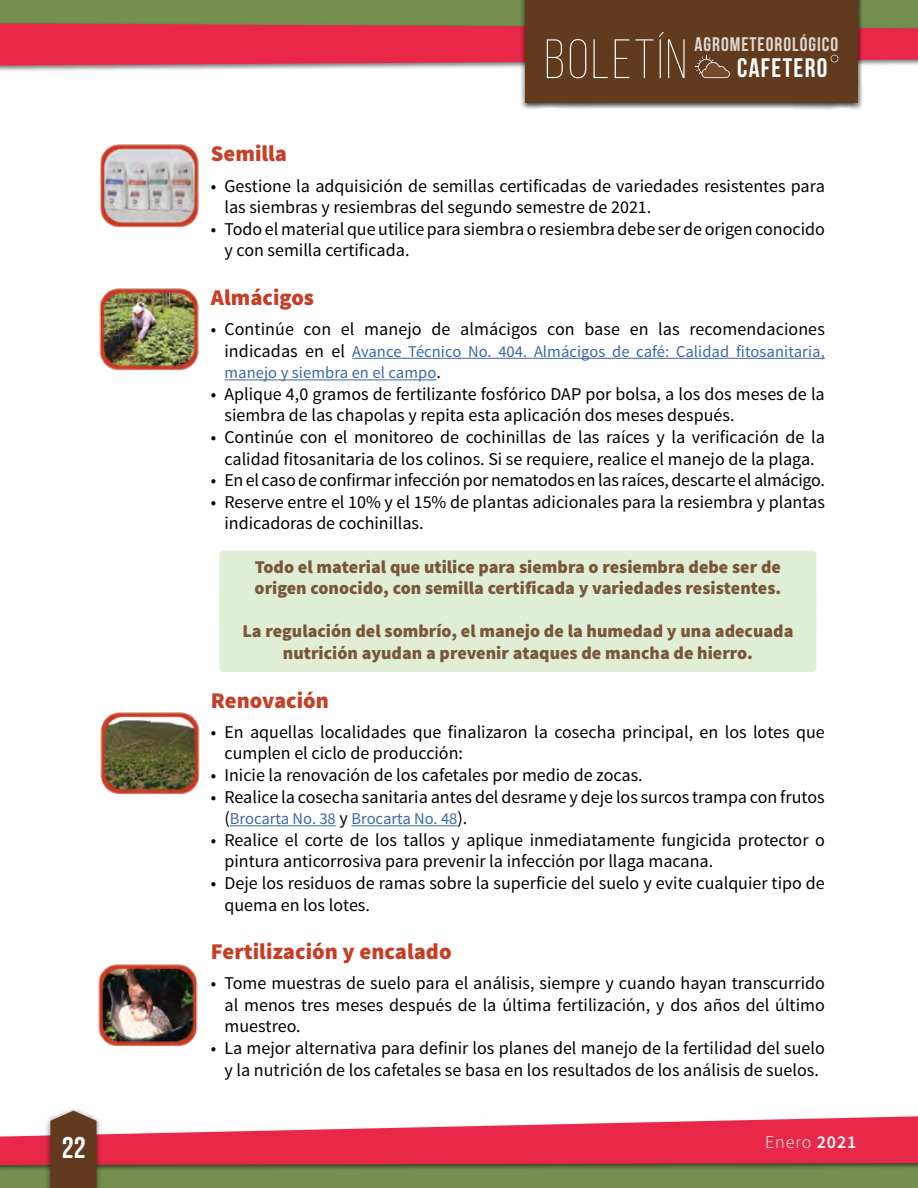
<style>
.page{position:relative;width:918px;height:1188px;background:#fff}
.page>*{position:absolute;margin:0;border:0;box-sizing:border-box;transform-origin:0 0}
.t1{font:300 55.35px "Bebas Neue";letter-spacing:.05em;color:#fff}
.t2{font:30px "Bebas Neue";color:#fff}
.t3{font:26.85px "Bebas Neue";letter-spacing:.05em;color:#fff}
.t4{font:900 22.5px "Source Sans Pro";color:#c53f27}
.t5{font:19.65px "Bebas Neue";letter-spacing:.05em;color:#fff}
.t6{font:18px/21.6px "Source Sans Pro";color:#000}
.t7{font:900 18px/21.6px "Source Sans Pro";color:#79553a}
.t8{font:300 18px "Source Sans Pro";letter-spacing:.05em;color:#fff}
.t9{font:16.5px/21.6px "Source Sans Pro";letter-spacing:.005em;color:#3a68a5}
.s1{font-size:18px;color:#000}
.s2{font-weight:600}
</style>
<div class="page">
<div style="left:0;top:1143px;width:918px;height:45px;background:#758f50"></div>
<div style="left:0;top:0;width:918px;height:55px;background:#758f50"></div>
<div style="left:0;top:1115px;width:918px;height:56px;background:#000;opacity:.5"></div>
<svg style="left:0;top:1116px;width:918px;height:49px;fill:#e92849"></svg>
<div style="left:520px;top:0;width:343px;height:110px;background:#000;opacity:.75"></div>
<div style="left:526px;top:0;width:332px;height:103px;background:#623a1d"></div>
<svg style="left:0;top:23px;width:918px;height:55px"></svg>
<div style="left:45px;top:1107px;width:57px;height:81px;background:#000;opacity:.5"></div>
<svg style="left:50px;top:1111px;width:47px;height:77px;background:#6b452a"></svg>
<hr style="left:352px;top:358px;width:473px;height:1px;background:#3a68a5">
<hr style="left:224px;top:379px;width:212px;height:1px;background:#3a68a5">
<div style="left:219px;top:551px;width:597px;height:56px;background:#dfeed4;border-radius:4px"></div>
<div style="left:219px;top:594px;width:597px;height:35px;background:#dfeed4;border-radius:4px"></div>
<div style="left:219px;top:615px;width:597px;height:57px;background:#dfeed4;border-radius:4px"></div>
<hr style="left:230px;top:825px;width:106px;height:1px;background:#3a68a5">
<hr style="left:352px;top:825px;width:105px;height:1px;background:#3a68a5">
<img style="left:99px;top:288px;width:100px;height:83px">
<img style="left:100px;top:712px;width:100px;height:83px">
<img style="left:100px;top:144px;width:99px;height:84px">
<img style="left:98px;top:964px;width:100px;height:82px">
<h1 class="t1" style="left:545px;top:30px;width:144px">BOLETÍN</h1>
<p class="t5" style="left:695px;top:34px;width:145px">AGROMETEOROLÓGICO</p>
<h3 class="t3" style="left:737px;top:53px;width:92px">CAFETERO</h3>
<p class="t4" style="left:211px;top:139px;width:78px">Semilla</p>
<p class="t6" style="left:224px;top:175px;width:602px;text-indent:-14px">• Gestione la adquisición de semillas certificadas de variedades resistentes para las siembras y resiembras del segundo semestre de 2021.</p>
<p class="t6" style="left:224px;top:218px;width:602px;text-indent:-14px">• Todo el material que utilice para siembra o resiembra debe ser de origen conocido y con semilla certificada.</p>
<p class="t4" style="left:211px;top:283px;width:105px">Almácigos</p>
<p class="t6" style="left:211px;top:319px;width:615px">• Continúe con el manejo de almácigos con base en las recomendaciones</p>
<p class="t9" style="left:224px;top:341px;width:602px"><span class="s1">indicadas en el</span> Avance Técnico No. 404. Almácigos de café: Calidad fitosanitaria, manejo y siembra en el campo<span class="s1">.</span></p>
<p class="t6" style="left:224px;top:383px;width:602px;text-indent:-14px">• Aplique 4,0 gramos de fertilizante fosfórico DAP por bolsa, a los dos meses de la siembra de las chapolas y repita esta aplicación dos meses después.</p>
<p class="t6" style="left:211px;top:427px;width:615px;text-align:center">• Continúe con el monitoreo de cochinillas de las raíces y la verificación de la calidad fitosanitaria de los colinos. Si se requiere, realice el manejo de la plaga.</p>
<p class="t6" style="left:211px;top:470px;width:615px">• En el caso de confirmar infección por nematodos en las raíces, descarte el almácigo.</p>
<p class="t6" style="left:224px;top:491px;width:602px;text-indent:-14px">• Reserve entre el 10% y el 15% de plantas adicionales para la resiembra y plantas indicadoras de cochinillas.</p>
<p class="t7" style="left:255px;top:557px;width:528px">Todo el material que utilice para siembra o resiembra debe ser de origen conocido, con semilla certificada y variedades resistentes.</p>
<p class="t7" style="left:242px;top:621px;width:553px;text-align:center">La regulación del sombrío, el manejo de la humedad y una adecuada nutrición ayudan a prevenir ataques de mancha de hierro.</p>
<p class="t4" style="left:211px;top:686px;width:120px">Renovación</p>
<p class="t6" style="left:224px;top:721px;width:602px;text-indent:-14px">• En aquellas localidades que finalizaron la cosecha principal, en los lotes que cumplen el ciclo de producción:</p>
<p class="t6" style="left:211px;top:764px;width:433px">• Inicie la renovación de los cafetales por medio de zocas.</p>
<p class="t6" style="left:211px;top:786px;width:615px">• Realice la cosecha sanitaria antes del desrame y deje los surcos trampa con frutos</p>
<p class="t9" style="left:224px;top:808px;width:244px"><span class="s1">(</span>Brocarta No. 38 <span class="s1">y</span> Brocarta No. 48<span class="s1">).</span></p>
<p class="t6" style="left:224px;top:829px;width:602px;text-indent:-14px">• Realice el corte de los tallos y aplique inmediatamente fungicida protector o pintura anticorrosiva para prevenir la infección por llaga macana.</p>
<p class="t6" style="left:224px;top:872px;width:602px;text-indent:-14px">• Deje los residuos de ramas sobre la superficie del suelo y evite cualquier tipo de quema en los lotes.</p>
<p class="t4" style="left:211px;top:937px;width:242px">Fertilización y encalado</p>
<p class="t6" style="left:224px;top:973px;width:602px;text-align:justify;text-indent:-14px">• Tome muestras de suelo para el análisis, siempre y cuando hayan transcurrido al menos tres meses después de la última fertilización, y dos años del último muestreo.</p>
<p class="t6" style="left:211px;top:1038px;width:615px;text-align:center">• La mejor alternativa para definir los planes del manejo de la fertilidad del suelo y la nutrición de los cafetales se basa en los resultados de los análisis de suelos.</p>
<h2 class="t2" style="left:62px;top:1131px;width:25px">22</h2>
<p class="t8" style="left:765px;top:1131px;width:93px">Enero <span class="s2">2021</span></p>
</div>
